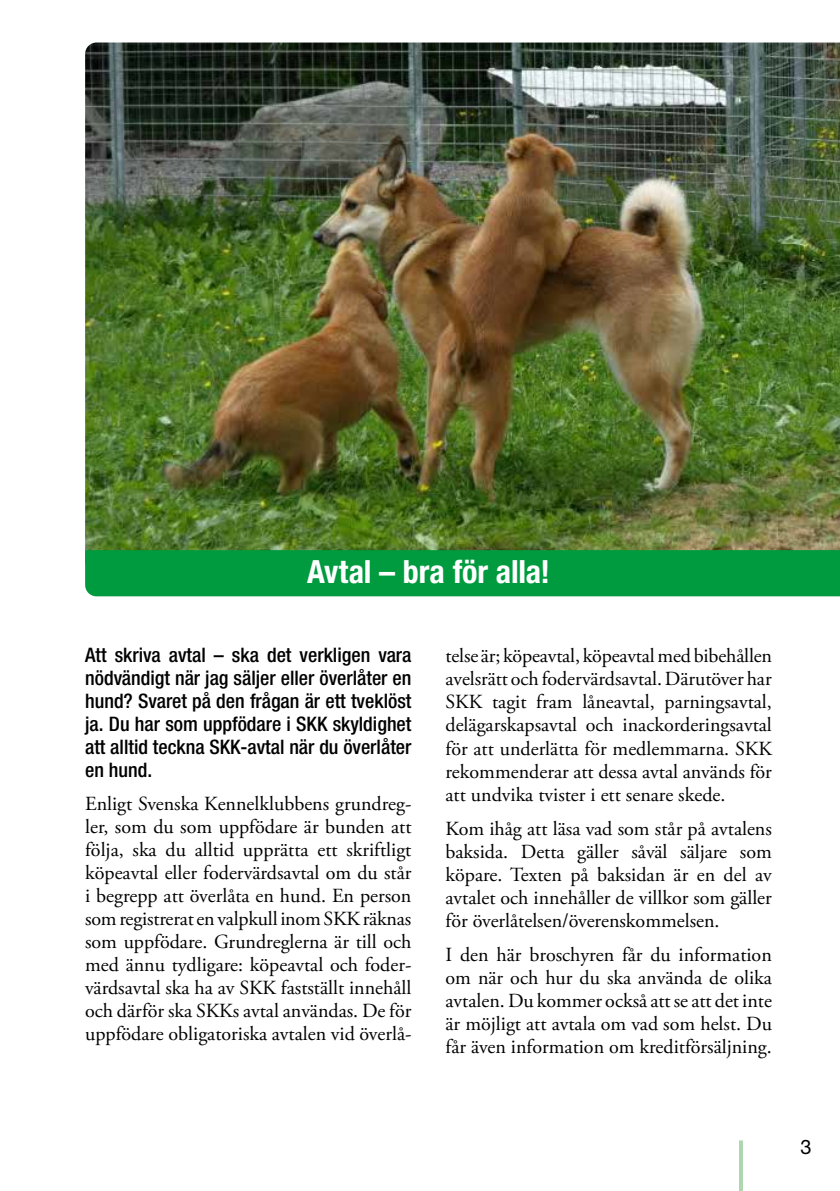
<style>
.page{position:relative;width:840px;height:1191px;background:#fff}
.page>*{position:absolute;margin:0;border:0;box-sizing:border-box;transform-origin:0 0}
.t1{font:700 condensed 32px "Helvetica Neue LT Std";letter-spacing:-.005em;color:#fff}
.t2{font:20px/23px "Adobe Garamond Pro";color:#000;text-align:justify}
.t3{font:500 condensed 20px/23px "Helvetica Neue LT Std";color:#000;text-align:justify}
.t4{font:20px "Helvetica Neue LT Std";color:#000}
</style>
<div class="page">
<svg style="left:739px;top:1140px;width:3px;height:51px"></svg>
<img style="left:85px;top:43px;width:754px;height:507px">
<div style="left:85px;top:550px;width:754px;height:46px;background:#009b3e"></div>
<h1 class="t1" style="left:307px;top:552px;width:244px">Avtal – bra för alla!</h1>
<p class="t3" style="left:85px;top:643px;width:328px">Att skriva avtal – ska det verkligen vara nödvändigt när jag säljer eller överlåter en hund? Svaret på den frågan är ett tveklöst ja. Du har som uppfödare i SKK skyldighet att alltid teckna SKK-avtal när du överlåter en hund.</p>
<p class="t2" style="left:85px;top:793px;width:328px">Enligt Svenska Kennelklubbens grundreg&shy;ler, som du som uppfödare är bunden att följa, ska du alltid upprätta ett skriftligt köpeavtal eller fodervärdsavtal om du står i begrepp att överlåta en hund. En person som registrerat en valpkull inom SKK räknas som uppfödare. Grundreglerna är till och med ännu tydligare: köpeavtal och foder&shy;värdsavtal ska ha av SKK fastställt innehåll och därför ska SKKs avtal användas. De för uppfödare obligatoriska avtalen vid överlå-</p>
<p class="t2" style="left:445px;top:645px;width:328px">telse är; köpeavtal, köpeavtal med bibehållen avelsrätt och fodervärdsavtal. Därutöver har SKK tagit fram låneavtal, parningsavtal, delägarskapsavtal och inackorderingsavtal för att underlätta för medlemmarna. SKK rekommenderar att dessa avtal används för att undvika tvister i ett senare skede.</p>
<p class="t2" style="left:445px;top:817px;width:328px">Kom ihåg att läsa vad som står på avtalens baksida. Detta gäller såväl säljare som köpare. Texten på baksidan är en del av avtalet och innehåller de villkor som gäller för överlåtelsen/överenskommelsen.</p>
<p class="t2" style="left:445px;top:944px;width:328px">I den här broschyren får du information om när och hur du ska använda de olika avtalen. Du kommer också att se att det inte är möjligt att avtala om vad som helst. Du får även information om kreditförsäljning.</p>
<p class="t4" style="left:800px;top:1135px;width:13px">3</p>
</div>
